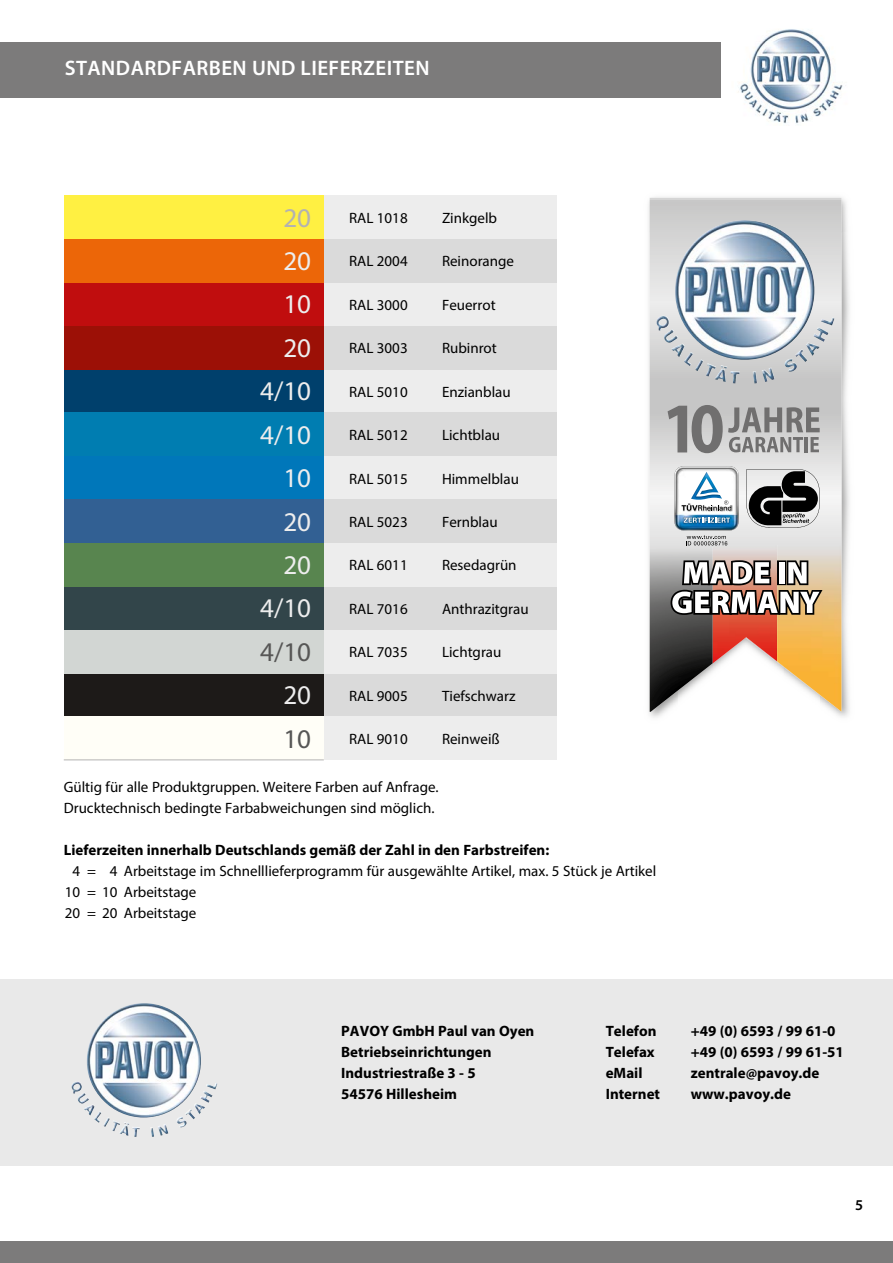
<style>
.page{position:relative;width:893px;height:1263px;background:#fff}
.page>*{position:absolute;margin:0;border:0;box-sizing:border-box;transform-origin:0 0}
.t1{font:27.15px "Myriad Pro";color:#ededed}
.t2{font:27.15px "Myriad Pro";color:#575756}
.t3{font:27.15px "Myriad Pro";color:#b3b2b2}
.t4{font:600 21px "Myriad Pro";letter-spacing:.02em;color:#fff}
.t5{font:15px/21px "Myriad Pro";color:#000}
.t6{font:700 15px/21px "Myriad Pro";color:#000}
.t7{font:600 15px "Myriad Pro";color:#000}
</style>
<div class="page">
<div style="left:1px;top:979px;width:892px;height:186px;background:#e9e9e9"></div>
<div style="left:0;top:1242px;width:893px;height:21px;background:#7c7b7b"></div>
<img style="left:648px;top:197px;width:199px;height:35px">
<img style="left:648px;top:232px;width:17px;height:486px">
<img style="left:834px;top:232px;width:16px;height:485px">
<svg style="left:768px;top:663px;width:9px;height:7px"></svg>
<svg style="left:650px;top:198px;width:191px;height:347px;background:#d7d6d6"></svg>
<img style="left:650px;top:545px;width:64px;height:167px">
<img style="left:713px;top:545px;width:64px;height:118px">
<img style="left:777px;top:545px;width:64px;height:167px">
<img style="left:656px;top:220px;width:179px;height:163px">
<svg style="left:668px;top:405px;width:152px;height:48px;background:#a3a2a2"></svg>
<svg style="left:671px;top:560px;width:151px;height:55px"></svg>
<svg style="left:747px;top:469px;width:72px;height:58px;background:#707070"></svg>
<svg style="left:674px;top:466px;width:65px;height:79px"></svg>
<img style="left:72px;top:1003px;width:145px;height:124px">
<div style="left:0;top:43px;width:722px;height:55px;background:#7c7b7b"></div>
<img style="left:738px;top:29px;width:105px;height:95px">
<div style="left:65px;top:196px;width:259px;height:43px;background:#fff042"></div>
<div style="left:65px;top:282px;width:259px;height:44px;background:#c00d0e"></div>
<div style="left:65px;top:369px;width:259px;height:44px;background:#00406c"></div>
<div style="left:65px;top:456px;width:259px;height:44px;background:#0077ba"></div>
<div style="left:65px;top:586px;width:259px;height:44px;background:#32454a"></div>
<div style="left:65px;top:673px;width:259px;height:44px;background:#1d1a18"></div>
<div style="left:65px;top:239px;width:259px;height:43px;background:#ec6608"></div>
<div style="left:65px;top:326px;width:259px;height:43px;background:#9c1006"></div>
<div style="left:65px;top:413px;width:259px;height:43px;background:#007db1"></div>
<div style="left:65px;top:543px;width:259px;height:43px;background:#58854f"></div>
<div style="left:65px;top:630px;width:259px;height:43px;background:#d2d6d3"></div>
<div style="left:65px;top:717px;width:259px;height:43px;background:#fffef7"></div>
<div style="left:324px;top:196px;width:233px;height:43px;background:#ededed"></div>
<div style="left:324px;top:282px;width:233px;height:44px;background:#ededed"></div>
<div style="left:324px;top:369px;width:233px;height:44px;background:#ededed"></div>
<div style="left:324px;top:456px;width:233px;height:44px;background:#ededed"></div>
<div style="left:324px;top:586px;width:233px;height:44px;background:#dadada"></div>
<div style="left:324px;top:673px;width:233px;height:44px;background:#dadada"></div>
<div style="left:324px;top:239px;width:233px;height:43px;background:#dadada"></div>
<div style="left:324px;top:326px;width:233px;height:43px;background:#dadada"></div>
<div style="left:324px;top:413px;width:233px;height:43px;background:#dadada"></div>
<div style="left:324px;top:543px;width:233px;height:43px;background:#ededed"></div>
<div style="left:324px;top:630px;width:233px;height:43px;background:#ededed"></div>
<div style="left:324px;top:717px;width:233px;height:43px;background:#ededed"></div>
<hr style="left:64px;top:760px;width:260px;height:1px;background:#b3b2b2">
<div style="left:65px;top:500px;width:259px;height:43px;background:#326093"></div>
<div style="left:324px;top:500px;width:233px;height:43px;background:#dadada"></div>
<h2 class="t4" style="left:65px;top:55px;width:366px">STANDARDFARBEN UND LIEFERZEITEN</h2>
<h1 class="t3" style="left:283px;top:201px;width:29px">20</h1>
<p class="t5" style="left:349px;top:207px;width:60px">RAL 1018</p>
<p class="t5" style="left:442px;top:207px;width:57px">Zinkgelb</p>
<h1 class="t1" style="left:283px;top:244px;width:29px">20</h1>
<p class="t5" style="left:349px;top:251px;width:60px">RAL 2004</p>
<p class="t5" style="left:442px;top:251px;width:74px">Reinorange</p>
<h1 class="t1" style="left:283px;top:287px;width:29px">10</h1>
<p class="t5" style="left:349px;top:294px;width:60px">RAL 3000</p>
<p class="t5" style="left:442px;top:294px;width:55px">Feuerrot</p>
<h1 class="t1" style="left:283px;top:331px;width:29px">20</h1>
<p class="t5" style="left:349px;top:337px;width:60px">RAL 3003</p>
<p class="t5" style="left:442px;top:337px;width:56px">Rubinrot</p>
<h1 class="t1" style="left:260px;top:374px;width:52px">4/10</h1>
<p class="t5" style="left:349px;top:381px;width:60px">RAL 5010</p>
<p class="t5" style="left:442px;top:381px;width:70px">Enzianblau</p>
<h1 class="t1" style="left:260px;top:418px;width:52px">4/10</h1>
<p class="t5" style="left:349px;top:424px;width:60px">RAL 5012</p>
<p class="t5" style="left:442px;top:424px;width:60px">Lichtblau</p>
<h1 class="t1" style="left:283px;top:461px;width:29px">10</h1>
<p class="t5" style="left:349px;top:468px;width:60px">RAL 5015</p>
<p class="t5" style="left:442px;top:468px;width:78px">Himmelblau</p>
<h1 class="t1" style="left:283px;top:505px;width:29px">20</h1>
<p class="t5" style="left:349px;top:511px;width:60px">RAL 5023</p>
<p class="t5" style="left:442px;top:511px;width:57px">Fernblau</p>
<h1 class="t1" style="left:283px;top:548px;width:29px">20</h1>
<p class="t5" style="left:349px;top:555px;width:60px">RAL 6011</p>
<p class="t5" style="left:442px;top:555px;width:76px">Resedagrün</p>
<h1 class="t1" style="left:260px;top:591px;width:52px">4/10</h1>
<p class="t5" style="left:349px;top:598px;width:60px">RAL 7016</p>
<p class="t5" style="left:442px;top:598px;width:88px">Anthrazitgrau</p>
<h1 class="t2" style="left:260px;top:635px;width:52px">4/10</h1>
<p class="t5" style="left:349px;top:641px;width:60px">RAL 7035</p>
<p class="t5" style="left:442px;top:641px;width:61px">Lichtgrau</p>
<h1 class="t1" style="left:283px;top:678px;width:29px">20</h1>
<p class="t5" style="left:349px;top:685px;width:60px">RAL 9005</p>
<p class="t5" style="left:442px;top:685px;width:75px">Tiefschwarz</p>
<h1 class="t2" style="left:283px;top:722px;width:29px">10</h1>
<p class="t5" style="left:349px;top:728px;width:60px">RAL 9010</p>
<p class="t5" style="left:442px;top:728px;width:59px">Reinweiß</p>
<p class="t5" style="left:64px;top:777px;width:376px">Gültig für alle Produktgruppen. Weitere Farben auf Anfrage.<br>Drucktechnisch bedingte Farbabweichungen sind möglich.</p>
<p class="t6" style="left:64px;top:839px;width:487px">Lieferzeiten innerhalb Deutschlands gemäß der Zahl in den Farbstreifen:</p>
<p class="t5" style="left:65px;top:861px;width:593px;text-indent:8px">4 = 4 Arbeitstage im Schnelllieferprogramm für ausgewählte Artikel, max. 5 Stück je Artikel<br>10 = 10 Arbeitstage<br>20 = 20 Arbeitstage</p>
<p class="t6" style="left:341px;top:1020px;width:195px">PAVOY GmbH Paul van Oyen<br>Betriebseinrichtungen<br>Industriestraße 3 - 5<br>54576 Hillesheim</p>
<p class="t6" style="left:606px;top:1020px;width:52px">Telefon</p>
<p class="t6" style="left:691px;top:1020px;width:146px">+49 (0) 6593 / 99 61-0</p>
<p class="t6" style="left:606px;top:1041px;width:51px">Telefax</p>
<p class="t6" style="left:691px;top:1041px;width:155px">+49 (0) 6593 / 99 61-51</p>
<p class="t6" style="left:606px;top:1062px;width:38px">eMail</p>
<p class="t6" style="left:691px;top:1062px;width:130px">zentrale@pavoy.de</p>
<p class="t6" style="left:606px;top:1083px;width:56px">Internet</p>
<p class="t6" style="left:691px;top:1083px;width:102px">www.pavoy.de</p>
<p class="t7" style="left:855px;top:1195px;width:10px">5</p>
</div>
